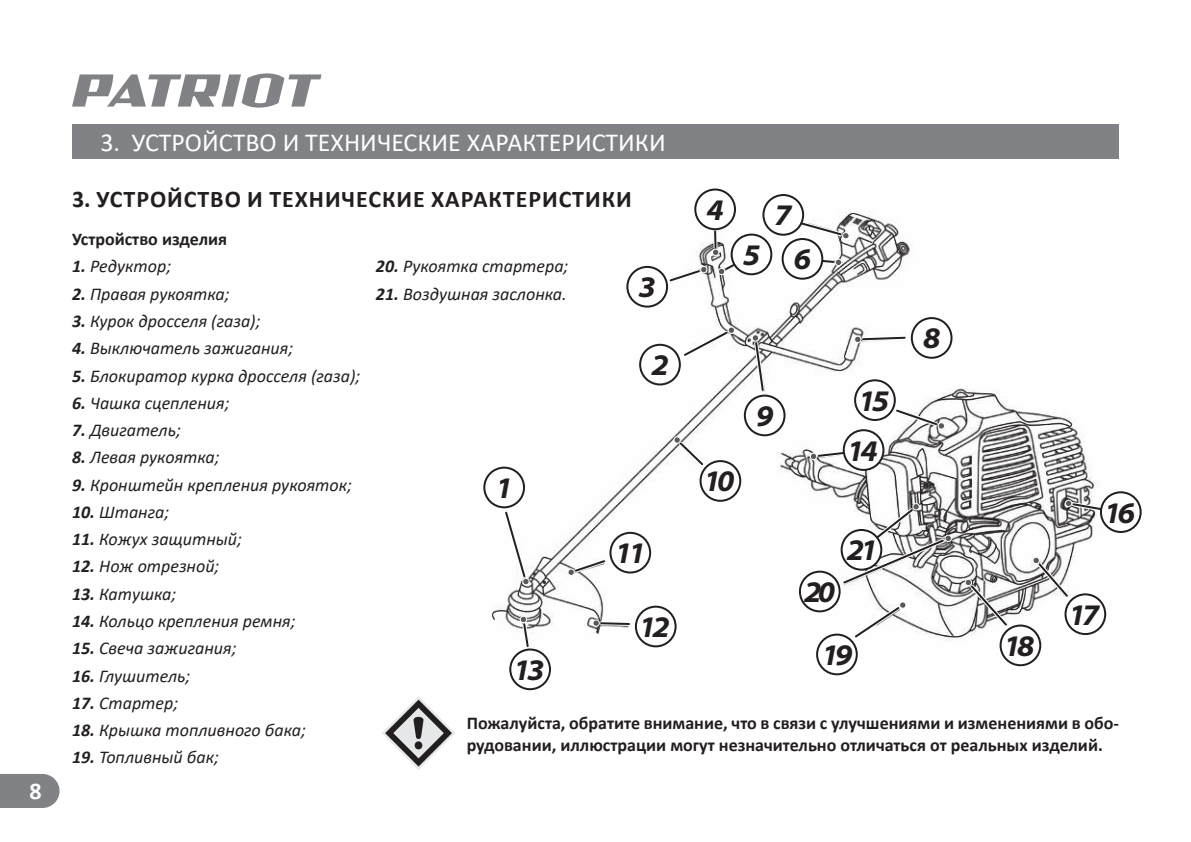
<style>
.page{position:relative;width:1191px;height:842px;background:#fff}
.page>*{position:absolute;margin:0;border:0;box-sizing:border-box;transform-origin:0 0}
.t1{font:italic 700 semi-expanded 30px "Myriad Pro";letter-spacing:-.12em;color:#231f20}
.t2{font:26px "Calibri";color:#fff}
.t3{font:700 24px "Calibri";letter-spacing:.04em;color:#231f20}
.t4{font:700 24px "Calibri";color:#fff}
.t5{font:italic 18px "Calibri";color:#231f20}
.t6{font:700 18px/21.6px "Calibri";color:#231f20}
.s1{font-weight:700}
</style>
<div class="page">
<svg style="left:72px;top:73px;width:249px;height:35px"></svg>
<div style="left:72px;top:124px;width:1047px;height:34px;background:#808285"></div>
<svg style="left:0;top:774px;width:60px;height:34px;background:#888a8d"></svg>
<img style="left:484px;top:189px;width:632px;height:472px">
<svg style="left:382px;top:696px;width:73px;height:74px"></svg>
<svg style="left:501px;top:508px;width:28px;height:73px"></svg>
<svg style="left:520px;top:620px;width:12px;height:30px"></svg>
<svg style="left:522px;top:578px;width:7px;height:7px"></svg>
<div style="left:522px;top:577px;width:8px;height:9px;border:1px solid #fff;border-radius:3px"></div>
<div style="left:520px;top:616px;width:7px;height:7px;background:#58595b;border-radius:50%"></div>
<div style="left:519px;top:615px;width:8px;height:8px;border:1px solid #fff;border-radius:50%"></div>
<svg style="left:593px;top:619px;width:39px;height:9px"></svg>
<div style="left:592px;top:619px;width:8px;height:8px;border:1px solid #fff;border-radius:50%"></div>
<div style="left:483px;top:467px;width:42px;height:41px;border:2px solid #231f20;border-radius:50%"></div>
<div style="left:509px;top:648px;width:42px;height:42px;border:2px solid #231f20;border-radius:50%"></div>
<div style="left:635px;top:606px;width:41px;height:41px;border:2px solid #231f20;border-radius:50%"></div>
<div style="left:609px;top:532px;width:42px;height:41px;border:2px solid #231f20;border-radius:50%"></div>
<svg style="left:571px;top:556px;width:37px;height:19px"></svg>
<div style="left:567px;top:569px;width:8px;height:7px;background:#58595b;border-radius:3px"></div>
<div style="left:567px;top:568px;width:8px;height:8px;border:1px solid #fff;border-radius:3px"></div>
<svg style="left:673px;top:435px;width:34px;height:34px"></svg>
<div style="left:699px;top:460px;width:42px;height:42px;border:2px solid #231f20;border-radius:50%"></div>
<svg style="left:751px;top:339px;width:16px;height:55px"></svg>
<svg style="left:666px;top:266px;width:37px;height:19px"></svg>
<div style="left:752px;top:334px;width:7px;height:7px;background:#58595b;border-radius:50%"></div>
<div style="left:751px;top:334px;width:8px;height:8px;border:1px solid #fff;border-radius:50%"></div>
<svg style="left:680px;top:326px;width:56px;height:34px"></svg>
<svg style="left:700px;top:266px;width:7px;height:7px"></svg>
<div style="left:699px;top:266px;width:9px;height:8px;border:1px solid #fff;border-radius:3px"></div>
<div style="left:712px;top:249px;width:7px;height:7px;border:1px solid #fff;border-radius:50%"></div>
<div style="left:744px;top:395px;width:41px;height:41px;border:2px solid #231f20;border-radius:50%"></div>
<div style="left:639px;top:344px;width:42px;height:41px;border:2px solid #231f20;border-radius:50%"></div>
<div style="left:626px;top:266px;width:42px;height:42px;border:2px solid #231f20;border-radius:50%"></div>
<div style="left:695px;top:190px;width:40px;height:39px;background:#fff;border-radius:50%"></div>
<div style="left:694px;top:189px;width:42px;height:41px;border:2px solid #231f20;border-radius:50%"></div>
<div style="left:731px;top:235px;width:40px;height:39px;background:#fff;border-radius:50%"></div>
<div style="left:730px;top:234px;width:42px;height:41px;border:2px solid #231f20;border-radius:50%"></div>
<svg style="left:713px;top:232px;width:1px;height:15px"></svg>
<svg style="left:714px;top:231px;width:43px;height:45px"></svg>
<svg style="left:822px;top:255px;width:15px;height:11px"></svg>
<svg style="left:859px;top:334px;width:49px;height:9px"></svg>
<svg style="left:782px;top:214px;width:63px;height:25px"></svg>
<div style="left:835px;top:259px;width:7px;height:7px;background:#58595b;border-radius:50%"></div>
<div style="left:834px;top:259px;width:8px;height:7px;border:1px solid #fff;border-radius:50%"></div>
<div style="left:854px;top:336px;width:7px;height:7px;background:#58595b;border-radius:50%"></div>
<div style="left:854px;top:336px;width:7px;height:7px;border:1px solid #fff;border-radius:50%"></div>
<div style="left:842px;top:232px;width:7px;height:7px;background:#58595b;border-radius:3px"></div>
<div style="left:842px;top:232px;width:8px;height:8px;border:1px solid #fff;border-radius:3px"></div>
<div style="left:782px;top:239px;width:40px;height:40px;background:#fff;border-radius:50%"></div>
<div style="left:781px;top:238px;width:42px;height:42px;border:2px solid #231f20;border-radius:50%"></div>
<div style="left:911px;top:318px;width:40px;height:40px;background:#fff;border-radius:50%"></div>
<div style="left:910px;top:317px;width:42px;height:42px;border:2px solid #231f20;border-radius:50%"></div>
<div style="left:763px;top:195px;width:40px;height:40px;background:#fff;border-radius:50%"></div>
<div style="left:762px;top:194px;width:42px;height:42px;border:2px solid #231f20;border-radius:50%"></div>
<svg style="left:814px;top:447px;width:30px;height:13px"></svg>
<svg style="left:892px;top:406px;width:49px;height:23px"></svg>
<svg style="left:1069px;top:500px;width:36px;height:16px"></svg>
<svg style="left:810px;top:453px;width:7px;height:7px"></svg>
<div style="left:809px;top:452px;width:8px;height:8px;border:1px solid #fff;border-radius:50%"></div>
<div style="left:937px;top:422px;width:8px;height:7px;background:#58595b;border-radius:3px"></div>
<div style="left:937px;top:422px;width:8px;height:8px;border:1px solid #fff;border-radius:3px"></div>
<svg style="left:1065px;top:500px;width:7px;height:7px"></svg>
<div style="left:1064px;top:499px;width:8px;height:8px;border:1px solid #fff;border-radius:50%"></div>
<div style="left:843px;top:430px;width:40px;height:40px;background:#fff;border-radius:50%"></div>
<div style="left:842px;top:429px;width:42px;height:42px;border:2px solid #231f20;border-radius:50%"></div>
<div style="left:855px;top:380px;width:39px;height:40px;background:#fff;border-radius:50%"></div>
<div style="left:854px;top:379px;width:41px;height:42px;border:2px solid #231f20;border-radius:50%"></div>
<div style="left:1101px;top:492px;width:39px;height:40px;background:#fff;border-radius:50%"></div>
<div style="left:1100px;top:491px;width:41px;height:42px;border:2px solid #231f20;border-radius:50%"></div>
<div style="left:1065px;top:594px;width:40px;height:40px;background:#fff;border-radius:50%"></div>
<div style="left:1064px;top:593px;width:42px;height:42px;border:2px solid #231f20;border-radius:50%"></div>
<div style="left:1000px;top:625px;width:40px;height:40px;background:#fff;border-radius:50%"></div>
<div style="left:999px;top:624px;width:42px;height:42px;border:2px solid #231f20;border-radius:50%"></div>
<svg style="left:1032px;top:555px;width:40px;height:46px"></svg>
<svg style="left:964px;top:577px;width:47px;height:53px"></svg>
<svg style="left:850px;top:601px;width:57px;height:41px"></svg>
<svg style="left:838px;top:503px;width:115px;height:85px"></svg>
<div style="left:817px;top:635px;width:39px;height:39px;background:#fff;border-radius:50%"></div>
<div style="left:816px;top:634px;width:41px;height:41px;border:2px solid #231f20;border-radius:50%"></div>
<div style="left:800px;top:572px;width:39px;height:39px;background:#fff;border-radius:50%"></div>
<div style="left:799px;top:571px;width:41px;height:41px;border:2px solid #231f20;border-radius:50%"></div>
<div style="left:841px;top:530px;width:40px;height:40px;background:#fff;border-radius:50%"></div>
<div style="left:840px;top:529px;width:42px;height:42px;border:2px solid #231f20;border-radius:50%"></div>
<h3 class="t4" style="left:29px;top:776px;width:14px">8</h3>
<h2 class="t2" style="left:100px;top:124px;width:567px">3. УСТРОЙСТВО И ТЕХНИЧЕСКИЕ ХАРАКТЕРИСТИКИ</h2>
<h3 class="t3" style="left:72px;top:182px;width:561px">3. УСТРОЙСТВО И ТЕХНИЧЕСКИЕ ХАРАКТЕРИСТИКИ</h3>
<p class="t6" style="left:72px;top:228px;width:157px">Устройство изделия</p>
<p class="t5" style="left:72px;top:254px;width:101px"><span class="s1">1.</span> Редуктор;</p>
<p class="t5" style="left:72px;top:281px;width:159px"><span class="s1">2.</span> Правая рукоятка;</p>
<p class="t5" style="left:72px;top:308px;width:190px"><span class="s1">3.</span> Курок дросселя (газа);</p>
<p class="t5" style="left:72px;top:336px;width:223px"><span class="s1">4.</span> Выключатель зажигания;</p>
<p class="t5" style="left:72px;top:363px;width:290px"><span class="s1">5.</span> Блокиратор курка дросселя (газа);</p>
<p class="t5" style="left:72px;top:390px;width:159px"><span class="s1">6.</span> Чашка сцепления;</p>
<p class="t5" style="left:72px;top:418px;width:110px"><span class="s1">7.</span> Двигатель;</p>
<p class="t5" style="left:72px;top:445px;width:149px"><span class="s1">8.</span> Левая рукоятка;</p>
<p class="t5" style="left:72px;top:472px;width:281px"><span class="s1">9.</span> Кронштейн крепления рукояток;</p>
<p class="t5" style="left:72px;top:499px;width:99px"><span class="s1">10.</span> Штанга;</p>
<p class="t5" style="left:72px;top:527px;width:171px"><span class="s1">11.</span> Кожух защитный;</p>
<p class="t5" style="left:72px;top:554px;width:149px"><span class="s1">12.</span> Нож отрезной;</p>
<p class="t5" style="left:72px;top:581px;width:106px"><span class="s1">13.</span> Катушка;</p>
<p class="t5" style="left:72px;top:608px;width:225px"><span class="s1">14.</span> Кольцо крепления ремня;</p>
<p class="t5" style="left:72px;top:636px;width:166px"><span class="s1">15.</span> Свеча зажигания;</p>
<p class="t5" style="left:72px;top:663px;width:120px"><span class="s1">16.</span> Глушитель;</p>
<p class="t5" style="left:72px;top:690px;width:108px"><span class="s1">17.</span> Стартер;</p>
<p class="t5" style="left:72px;top:718px;width:235px"><span class="s1">18.</span> Крышка топливного бака;</p>
<p class="t5" style="left:72px;top:745px;width:148px"><span class="s1">19.</span> Топливный бак;</p>
<h1 class="t1" style="left:706px;top:192px;width:19px">4</h1>
<h1 class="t1" style="left:774px;top:197px;width:19px">7</h1>
<h1 class="t1" style="left:743px;top:239px;width:70px">5 6</h1>
<p class="t5" style="left:376px;top:254px;width:194px"><span class="s1">20.</span> Рукоятка стартера;</p>
<p class="t5" style="left:376px;top:281px;width:192px"><span class="s1">21.</span> Воздушная заслонка.</p>
<h1 class="t1" style="left:638px;top:269px;width:19px">3</h1>
<h1 class="t1" style="left:923px;top:320px;width:19px">8</h1>
<h1 class="t1" style="left:651px;top:347px;width:19px">2</h1>
<h1 class="t1" style="left:858px;top:383px;width:33px">15</h1>
<h1 class="t1" style="left:756px;top:398px;width:19px">9</h1>
<h1 class="t1" style="left:846px;top:433px;width:33px">14</h1>
<h1 class="t1" style="left:703px;top:463px;width:33px">10</h1>
<h1 class="t1" style="left:495px;top:470px;width:19px">1</h1>
<h1 class="t1" style="left:1104px;top:495px;width:33px">16</h1>
<h1 class="t1" style="left:846px;top:532px;width:33px">21</h1>
<h1 class="t1" style="left:615px;top:535px;width:33px">11</h1>
<h1 class="t1" style="left:804px;top:574px;width:33px">20</h1>
<h1 class="t1" style="left:1068px;top:597px;width:33px">17</h1>
<h1 class="t1" style="left:639px;top:609px;width:33px">12</h1>
<h1 class="t1" style="left:1003px;top:628px;width:33px">18</h1>
<h1 class="t1" style="left:821px;top:637px;width:33px">19</h1>
<h1 class="t1" style="left:513px;top:652px;width:33px">13</h1>
<p class="t6" style="left:467px;top:712px;width:653px">Пожалуйста, обратите внимание, что в связи с улучшениями и изменениями в обо&shy;рудовании, иллюстрации могут незначительно отличаться от реальных изделий.</p>
</div>
